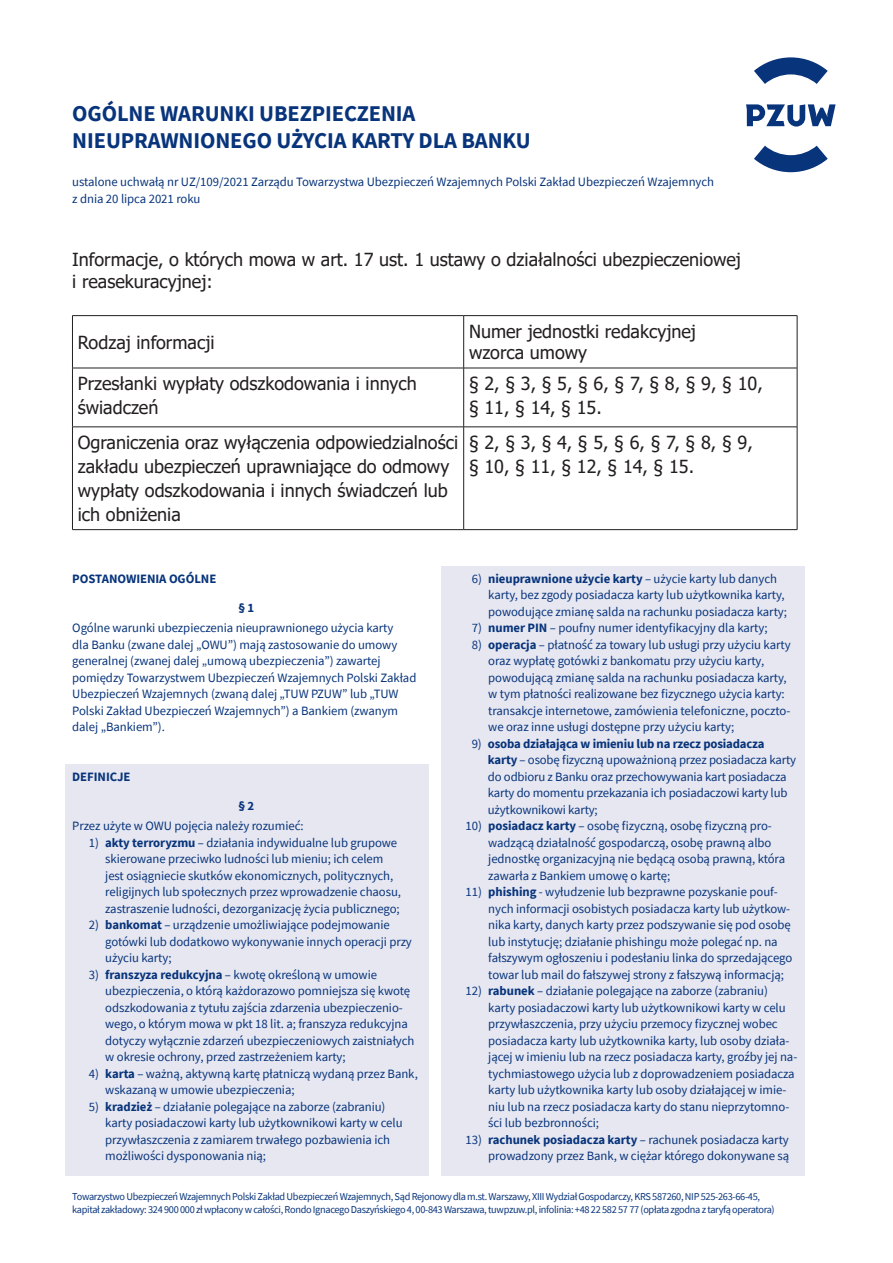
<style>
.page{position:relative;width:893px;height:1263px;background:#fff}
.page>*{position:absolute;margin:0;border:0;box-sizing:border-box;transform-origin:0 0}
.t1{font:700 22.5px/27px "Source Sans Pro";letter-spacing:-.005em;color:#08347b}
.PAGINA_ŻYWA{font:18px/24px "Tahoma";color:#231f20}
._2_II_st_1cyfra_pod{font:12.75px/16.5px "Source Sans Pro";letter-spacing:-.005em;color:#08347b}
._1_Treść_normal_I_st{font:12.75px/16.5px "Source Sans Pro";letter-spacing:-.005em;color:#08347b}
._01_ROZDZIAŁ{font:700 12.75px "Source Sans Pro";letter-spacing:-.005em;color:#08347b}
._02_PARAGRAF{font:700 12.75px "Source Sans Pro";color:#08347b}
.t2{font:10.5px/12.8px "Source Sans Pro";letter-spacing:-.03em;color:#08347b}
.s1{font-weight:700}
</style>
<div class="page">
<svg style="left:746px;top:57px;width:90px;height:115px"></svg>
<div style="left:441px;top:566px;width:364px;height:610px;background:#e6e7f1"></div>
<div style="left:65px;top:764px;width:363px;height:412px;background:#e6e7f1"></div>
<hr style="left:72px;top:315px;width:392px;height:1px;background:#231f20">
<hr style="left:72px;top:316px;width:1px;height:52px;background:#231f20">
<hr style="left:464px;top:315px;width:333px;height:1px;background:#231f20">
<hr style="left:463px;top:316px;width:1px;height:52px;background:#231f20">
<hr style="left:797px;top:316px;width:1px;height:52px;background:#231f20">
<hr style="left:72px;top:368px;width:392px;height:1px;background:#231f20">
<hr style="left:72px;top:368px;width:1px;height:59px;background:#231f20">
<hr style="left:464px;top:368px;width:333px;height:1px;background:#231f20">
<hr style="left:463px;top:368px;width:1px;height:59px;background:#231f20">
<hr style="left:797px;top:368px;width:1px;height:59px;background:#231f20">
<hr style="left:72px;top:427px;width:392px;height:1px;background:#231f20">
<hr style="left:72px;top:427px;width:1px;height:102px;background:#231f20">
<hr style="left:464px;top:427px;width:333px;height:1px;background:#231f20">
<hr style="left:463px;top:427px;width:1px;height:102px;background:#231f20">
<hr style="left:797px;top:427px;width:1px;height:102px;background:#231f20">
<hr style="left:72px;top:529px;width:392px;height:1px;background:#231f20">
<hr style="left:464px;top:529px;width:333px;height:1px;background:#231f20">
<h1 class="t1" style="left:72px;top:99px;width:460px">OGÓLNE WARUNKI UBEZPIECZENIA<br>NIEUPRAWNIONEGO UŻYCIA KARTY DLA BANKU</h1>
<p class="_2_II_st_1cyfra_pod" style="left:72px;top:174px;width:643px">ustalone uchwałą nr UZ/109/2021 Zarządu Towarzystwa Ubezpieczeń Wzajemnych Polski Zakład Ubezpieczeń Wzajemnych z dnia 20 lipca 2021 roku</p>
<p class="PAGINA_ŻYWA" style="left:72px;top:250px;width:670px;line-height:21.6px">Informacje, o których mowa w art. 17 ust. 1 ustawy o działalności ubezpieczeniowej i reasekuracyjnej:</p>
<p class="PAGINA_ŻYWA" style="left:78px;top:331px;width:138px">Rodzaj informacji</p>
<p class="PAGINA_ŻYWA" style="left:469px;top:322px;width:228px;line-height:21.6px">Numer jednostki redakcyjnej wzorca umowy</p>
<p class="PAGINA_ŻYWA" style="left:78px;top:373px;width:340px">Przesłanki wypłaty odszkodowania i innych świadczeń</p>
<p class="PAGINA_ŻYWA" style="left:469px;top:373px;width:295px">§ 2, § 3, § 5, § 6, § 7, § 8, § 9, § 10, § 11, § 14, § 15.</p>
<p class="PAGINA_ŻYWA" style="left:78px;top:432px;width:382px">Ograniczenia oraz wyłączenia odpowiedzialności zakładu ubezpieczeń uprawniające do odmowy wypłaty odszkodowania i innych świadczeń lub ich obniżenia</p>
<p class="PAGINA_ŻYWA" style="left:469px;top:432px;width:285px">§ 2, § 3, § 4, § 5, § 6, § 7, § 8, § 9, § 10, § 11, § 12, § 14, § 15.</p>
<p class="_01_ROZDZIAŁ" style="left:72px;top:570px;width:146px">POSTANOWIENIA OGÓLNE</p>
<p class="_02_PARAGRAF" style="left:238px;top:599px;width:17px">§1</p>
<p class="_1_Treść_normal_I_st" style="left:72px;top:619px;width:346px">Ogólne warunki ubezpieczenia nieuprawnionego użycia karty<br>dla Banku (zwane dalej „OWU”) mają zastosowanie do umowy generalnej (zwanej dalej „umową ubezpieczenia”) zawartej pomiędzy Towarzystwem Ubezpieczeń Wzajemnych Polski Zakład Ubezpieczeń Wzajemnych (zwaną dalej „TUW PZUW” lub „TUW Polski Zakład Ubezpieczeń Wzajemnych”) a Bankiem (zwanym dalej „Bankiem”).</p>
<p class="_01_ROZDZIAŁ" style="left:72px;top:768px;width:60px">DEFINICJE</p>
<p class="_02_PARAGRAF" style="left:238px;top:797px;width:17px">§2</p>
<p class="_1_Treść_normal_I_st" style="left:72px;top:817px;width:233px">Przez użyte w OWU pojęcia należy rozumieć:</p>
<p class="_2_II_st_1cyfra_pod" style="left:105px;top:834px;width:297px;text-indent:-16px">1) <span class="s1">akty terroryzmu</span> – działania indywidualne lub grupowe skierowane przeciwko ludności lub mieniu; ich celem jest osiągniecie skutków ekonomicznych, politycznych, religijnych lub społecznych przez wprowadzenie chaosu, zastraszenie ludności, dezorganizację życia publicznego;</p>
<p class="_2_II_st_1cyfra_pod" style="left:105px;top:916px;width:308px;text-indent:-16px">2) <span class="s1">bankomat</span> – urządzenie umożliwiające podejmowanie gotówki lub dodatkowo wykonywanie innych operacji przy użyciu karty;</p>
<p class="_2_II_st_1cyfra_pod" style="left:105px;top:966px;width:311px;text-indent:-16px">3) <span class="s1">franszyza redukcyjna</span> – kwotę określoną w umowie ubezpieczenia, o którą każdorazowo pomniejsza się kwotę odszkodowania z tytułu zajścia zdarzenia ubezpieczenio&shy;wego, o którym mowa w pkt 18 lit. a; franszyza redukcyjna dotyczy wyłącznie zdarzeń ubezpieczeniowych zaistniałych w okresie ochrony, przed zastrzeżeniem karty;</p>
<p class="_2_II_st_1cyfra_pod" style="left:105px;top:1065px;width:314px;text-indent:-16px">4) <span class="s1">karta</span> – ważną, aktywną kartę płatniczą wydaną przez Bank, wskazaną w umowie ubezpieczenia;</p>
<p class="_2_II_st_1cyfra_pod" style="left:105px;top:1098px;width:299px;text-indent:-16px">5) <span class="s1">kradzież</span> – działanie polegające na zaborze (zabraniu) karty posiadaczowi karty lub użytkownikowi karty w celu przywłaszczenia z zamiarem trwałego pozbawienia ich możliwości dysponowania nią;</p>
<p class="_2_II_st_1cyfra_pod" style="left:488px;top:570px;width:300px;text-indent:-16px">6) <span class="s1">nieuprawnione użycie karty</span> – użycie karty lub danych karty, bez zgody posiadacza karty lub użytkownika karty, powodujące zmianę salda na rachunku posiadacza karty;</p>
<p class="_2_II_st_1cyfra_pod" style="left:472px;top:619px;width:297px">7) <span class="s1">numer PIN</span> – poufny numer identyfikacyjny dla karty;</p>
<p class="_2_II_st_1cyfra_pod" style="left:488px;top:636px;width:304px;text-indent:-16px">8) <span class="s1">operacja</span> – płatność za towary lub usługi przy użyciu karty oraz wypłatę gotówki z bankomatu przy użyciu karty, powodującą zmianę salda na rachunku posiadacza karty, w tym płatności realizowane bez fizycznego użycia karty: transakcje internetowe, zamówienia telefoniczne, poczto&shy;we oraz inne usługi dostępne przy użyciu karty;</p>
<p class="_2_II_st_1cyfra_pod" style="left:488px;top:735px;width:310px;text-indent:-16px">9) <span class="s1">osoba działająca w imieniu lub na rzecz posiadacza karty</span> – osobę fizyczną upoważnioną przez posiadacza karty do odbioru z Banku oraz przechowywania kart posiadacza karty do momentu przekazania ich posiadaczowi karty lub użytkownikowi karty;</p>
<p class="_2_II_st_1cyfra_pod" style="left:488px;top:817px;width:298px;text-indent:-23px">10) <span class="s1">posiadacz karty</span> – osobę fizyczną, osobę fizyczną pro&shy;wadzącą działalność gospodarczą, osobę prawną albo jednostkę organizacyjną nie będącą osobą prawną, która zawarła z Bankiem umowę o kartę;</p>
<p class="_2_II_st_1cyfra_pod" style="left:488px;top:883px;width:305px;text-indent:-23px">11) <span class="s1">phishing</span> - wyłudzenie lub bezprawne pozyskanie pouf&shy;nych informacji osobistych posiadacza karty lub użytkow&shy;nika karty, danych karty przez podszywanie się pod osobę lub instytucję; działanie phishingu może polegać np. na fałszywym ogłoszeniu i podesłaniu linka do sprzedającego towar lub mail do fałszywej strony z fałszywą informacją;</p>
<p class="_2_II_st_1cyfra_pod" style="left:488px;top:982px;width:310px;text-indent:-23px">12) <span class="s1">rabunek</span> – działanie polegające na zaborze (zabraniu) karty posiadaczowi karty lub użytkownikowi karty w celu przywłaszczenia, przy użyciu przemocy fizycznej wobec posiadacza karty lub użytkownika karty, lub osoby działa&shy;jącej w imieniu lub na rzecz posiadacza karty, groźby jej na&shy;tychmiastowego użycia lub z doprowadzeniem posiadacza karty lub użytkownika karty lub osoby działającej w imie&shy;niu lub na rzecz posiadacza karty do stanu nieprzytomno&shy;ści lub bezbronności;</p>
<p class="_2_II_st_1cyfra_pod" style="left:466px;top:1131px;width:325px;text-align:right">13) <span class="s1">rachunek posiadacza karty</span> – rachunek posiadacza karty prowadzony przez Bank, w ciężar którego dokonywane są</p>
<p class="t2" style="left:72px;top:1190px;width:704px">Towarzystwo Ubezpieczeń Wzajemnych Polski Zakład Ubezpieczeń Wzajemnych, Sąd Rejonowy dla m.st. Warszawy, XIII Wydział Gospodarczy, KRS 587260, NIP 525-263-66-45, kapitał zakładowy: 324 900 000 zł wpłacony w całości, Rondo Ignacego Daszyńskiego 4, 00-843 Warszawa, tuwpzuw.pl, infolinia: +48 22 582 57 77 (opłata zgodna z taryfą operatora)</p>
</div>
